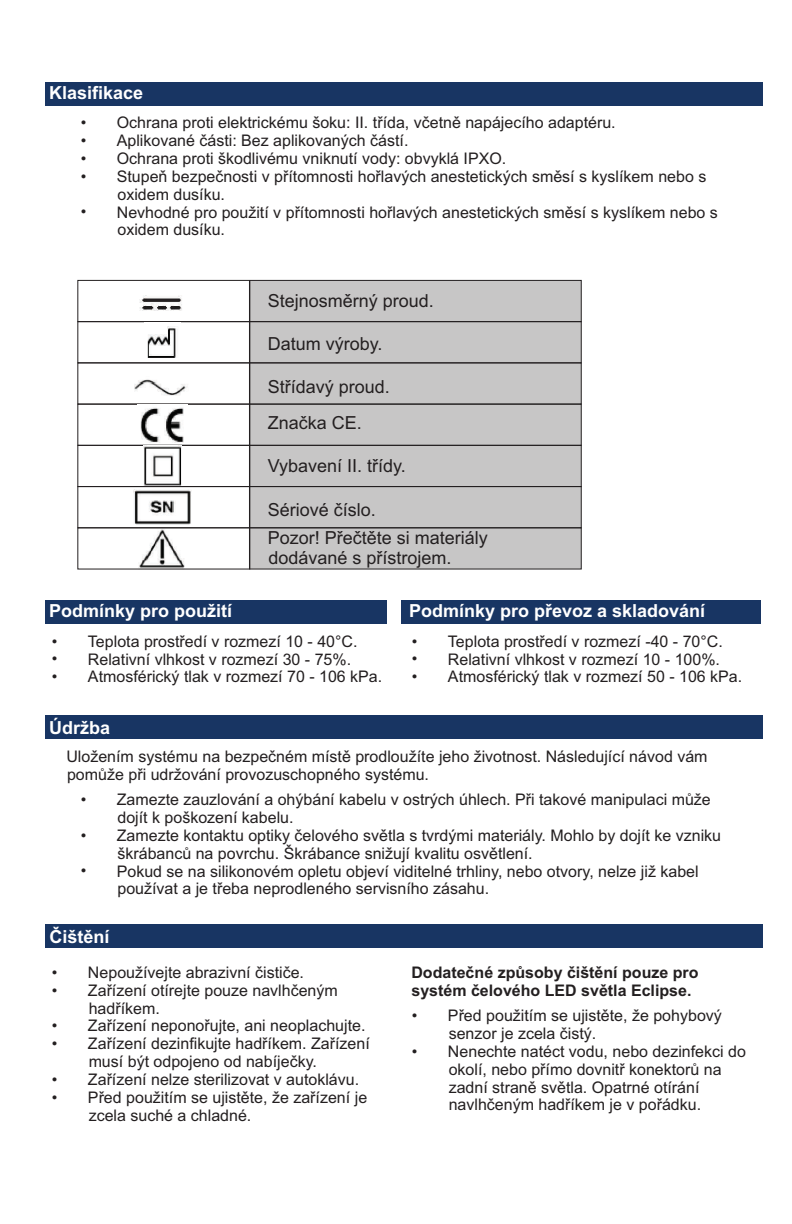
<style>
.page{position:relative;width:792px;height:1224px;background:#fff}
.page>*{position:absolute;margin:0;border:0;box-sizing:border-box;transform-origin:0 0}
.t1{font:18px/36px "Arial";color:#231f20}
.t2{font:700 18px "Arial";color:#fff}
.t3{font:16px/17.8px "Arial";color:#231f20}
.t4{font:700 16px/17.8px "Arial";color:#231f20}
</style>
<div class="page">
<img style="left:139px;top:530px;width:47px;height:40px">
<div style="left:250px;top:280px;width:331px;height:289px;background:#c7c6c6"></div>
<div style="left:45px;top:82px;width:718px;height:23px;background:#183563"></div>
<div style="left:78px;top:280px;width:503px;height:42px;border:1px solid #231f20"></div>
<div style="left:78px;top:321px;width:503px;height:42px;border:1px solid #231f20"></div>
<div style="left:78px;top:404px;width:503px;height:42px;border:1px solid #231f20"></div>
<div style="left:78px;top:445px;width:503px;height:42px;border:1px solid #231f20"></div>
<div style="left:78px;top:486px;width:503px;height:42px;border:1px solid #231f20"></div>
<div style="left:249px;top:280px;width:1px;height:289px;border:1px solid #231f20"></div>
<img style="left:140px;top:295px;width:42px;height:16px">
<img style="left:147px;top:326px;width:31px;height:32px">
<img style="left:135px;top:379px;width:53px;height:17px">
<img style="left:137px;top:405px;width:51px;height:37px">
<img style="left:143px;top:446px;width:39px;height:39px">
<img style="left:133px;top:489px;width:58px;height:36px">
<div style="left:45px;top:600px;width:341px;height:24px;background:#183563"></div>
<div style="left:401px;top:600px;width:360px;height:24px;background:#183563"></div>
<div style="left:45px;top:716px;width:718px;height:23px;background:#183563"></div>
<div style="left:45px;top:924px;width:718px;height:24px;background:#183563"></div>
<p class="t2" style="left:49px;top:85px;width:96px">Klasifikace</p>
<p class="t3" style="left:81px;top:115px;width:7px;text-align:justify">• • • •</p>
<p class="t3" style="left:81px;top:204px;width:7px">•</p>
<p class="t3" style="left:117px;top:115px;width:603px">Ochrana proti elektrickému šoku: II. tøída, vèetnì napájecího adaptéru.<br>Aplikované èásti: Bez aplikovaných èástí.<br>Ochrana proti škodlivému vniknutí vody: obvyklá IPXO.<br>Stupeò bezpeènosti v pøítomnosti hoølavých anestetických smìsí s kyslíkem nebo s oxidem dusíku.<br>Nevhodné pro použití v pøítomnosti hoølavých anestetických smìsí s kyslíkem nebo s oxidem dusíku.</p>
<p class="t1" style="left:268px;top:284px;width:168px">Stejnosmìrný proud.</p>
<p class="t1" style="left:268px;top:327px;width:116px">Datum výroby.</p>
<p class="t1" style="left:268px;top:370px;width:124px">Støídavý proud.<br>Znaèka CE.</p>
<p class="t1" style="left:268px;top:450px;width:140px">Vybavení II. tøídy.</p>
<p class="t1" style="left:268px;top:496px;width:222px;line-height:28.8px">Sériové èíslo.<br>Pozor! Pøeètìte si materiály</p>
<p class="t1" style="left:268px;top:542px;width:185px">dodávané s pøístrojem.</p>
<p class="t2" style="left:49px;top:604px;width:185px">Podmínky pro použití</p>
<p class="t2" style="left:409px;top:604px;width:298px">Podmínky pro pøevoz a skladování</p>
<p class="t3" style="left:52px;top:634px;width:7px;text-align:justify">• • •</p>
<p class="t3" style="left:88px;top:634px;width:296px">Teplota prostøedí v rozmezí 10 - 40°C.<br>Relativní vlhkost v rozmezí 30 - 75%.<br>Atmosférický tlak v rozmezí 70 - 106 kPa.</p>
<p class="t3" style="left:412px;top:634px;width:7px;text-align:justify">• • •</p>
<p class="t3" style="left:448px;top:634px;width:296px">Teplota prostøedí v rozmezí -40 - 70°C.<br>Relativní vlhkost v rozmezí 10 - 100%.<br>Atmosférický tlak v rozmezí 50 - 106 kPa.</p>
<p class="t2" style="left:49px;top:721px;width:63px">Údržba</p>
<p class="t3" style="left:66px;top:749px;width:643px">Uložením systému na bezpeèném místì prodloužíte jeho životnost. Následující návod vám pomùže pøi udržování provozuschopného systému.</p>
<p class="t3" style="left:81px;top:792px;width:7px">•</p>
<p class="t3" style="left:81px;top:828px;width:7px">•</p>
<p class="t3" style="left:81px;top:863px;width:7px">•</p>
<p class="t3" style="left:117px;top:792px;width:606px">Zamezte zauzlování a ohýbání kabelu v ostrých úhlech. Pøi takové manipulaci mùže dojít k poškození kabelu.<br>Zamezte kontaktu optiky èelového svìtla s tvrdými materiály. Mohlo by dojít ke vzniku škrábancù na povrchu. Škrábance snižují kvalitu osvìtlení.<br>Pokud se na silikonovém opletu objeví viditelné trhliny, nebo otvory, nelze již kabel používat a je tøeba neprodleného servisního zásahu.</p>
<p class="t2" style="left:49px;top:930px;width:62px">Èištìní</p>
<p class="t3" style="left:52px;top:965px;width:7px">• •</p>
<p class="t3" style="left:52px;top:1018px;width:7px">• •</p>
<p class="t3" style="left:52px;top:1072px;width:7px">• •</p>
<p class="t3" style="left:88px;top:965px;width:283px">Nepoužívejte abrazivní èistièe.<br>Zaøízení otírejte pouze navlhèeným hadøíkem.<br>Zaøízení neponoøujte, ani neoplachujte.<br>Zaøízení dezinfikujte hadøíkem. Zaøízení musí být odpojeno od nabíjeèky.<br>Zaøízení nelze sterilizovat v autoklávu.<br>Pøed použitím se ujistìte, že zaøízení je zcela suché a chladné.</p>
<p class="t4" style="left:411px;top:965px;width:289px">Dodateèné zpùsoby èištìní pouze pro systém èelového LED svìtla Eclipse.</p>
<p class="t3" style="left:412px;top:1008px;width:7px">•</p>
<p class="t3" style="left:412px;top:1044px;width:7px">•</p>
<p class="t3" style="left:448px;top:1008px;width:299px">Pøed použitím se ujistìte, že pohybový senzor je zcela èistý.<br>Nenechte natéct vodu, nebo dezinfekci do okolí, nebo pøímo dovnitø konektorù na zadní stranì svìtla. Opatrné otírání navlhèeným hadøíkem je v poøádku.</p>
</div>
